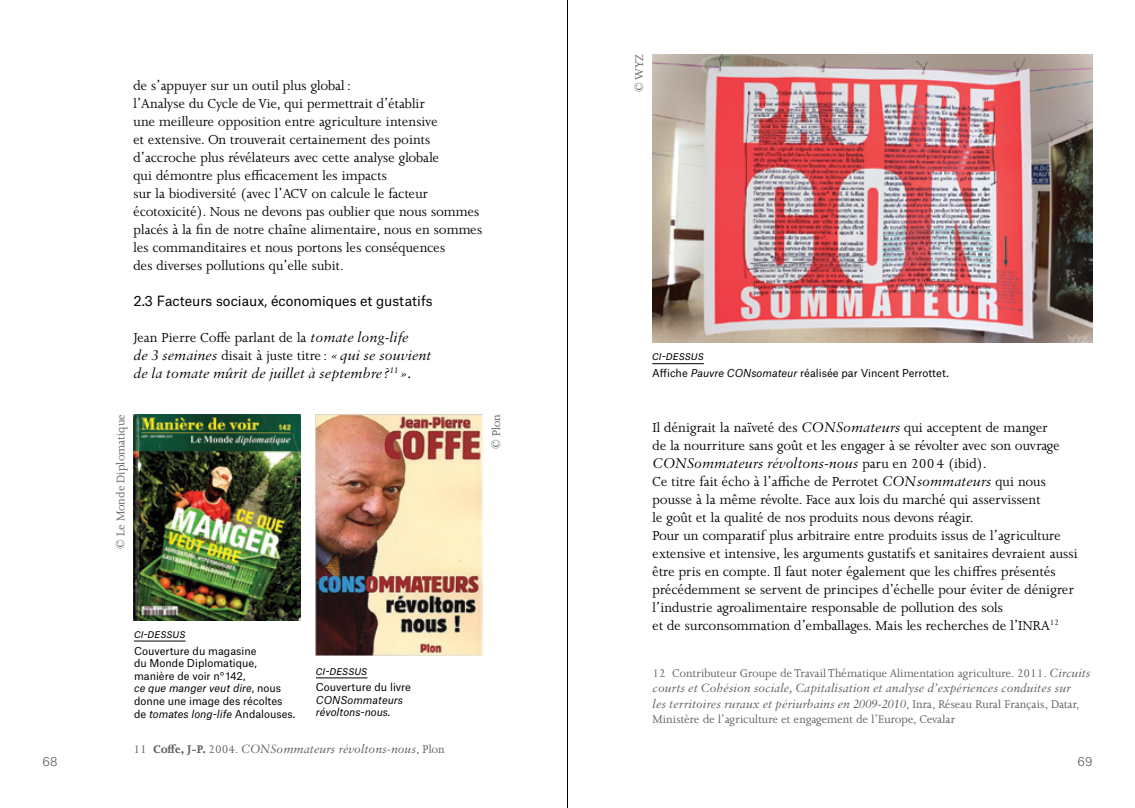
<style>
.page{position:relative;width:1135px;height:808px;background:#fff}
.page>*{position:absolute;margin:0;border:0;box-sizing:border-box;transform-origin:0 0}
.t1{font:15px/18px "Joanna MT Pro";color:#000}
.t2{font:italic 15px/18px "Sabon MT Pro";color:#000}
.t3{font:13.5px "Atlas Grotesk";color:#000}
.t4{font:italic 12.75px/15.3px "Sabon MT Pro";color:#58595b}
.t5{font:12.75px "Joanna MT Pro";color:#58595b}
.t6{font:12.75px "Joanna MT Std";color:#58595b}
.t7{font:300 12px "Atlas Grotesk";color:#58595b}
.t8{font:10.5px/12.6px "Atlas Grotesk";color:#000}
.t9{font:italic 10.5px/12.3px "Atlas Grotesk";color:#000}
.s1{font-family:"Sabon MT Pro";font-style:italic}
.s2{font-family:"Joanna MT Pro";font-style:normal}
.s3{font-family:"Joanna MT Std"}
.s4{font-style:italic}
.s5{font-family:"Joanna MT Pro";font-weight:700;font-style:normal}
</style>
<div class="page">
<img style="left:315px;top:414px;width:167px;height:241px">
<hr style="left:316px;top:678px;width:51px;height:1px;background:#000">
<img style="left:133px;top:414px;width:167px;height:206px">
<hr style="left:134px;top:641px;width:51px;height:1px;background:#000">
<img style="left:652px;top:54px;width:440px;height:288px">
<hr style="left:652px;top:363px;width:51px;height:1px;background:#000">
<hr style="left:567px;top:0;width:1px;height:808px;background:#000">
<p class="t1" style="left:133px;top:76px;width:350px">de s’appuyer sur un outil plus global:<br>l’Analyse du Cycle de Vie, qui permettrait d’établir<br>une meilleure opposition entre agriculture intensive<br>et extensive. On trouverait certainement des points d’accroche plus révélateurs avec cette analyse globale<br>qui démontre plus efficacement les impacts<br>sur la biodiversité (avec l’ACV on calcule le facteur écotoxicité). Nous ne devons pas oublier que nous sommes placés à la fin de notre chaîne alimentaire, nous en sommes les commanditaires et nous portons les conséquences<br>des diverses pollutions qu’elle subit.</p>
<p class="t3" style="left:133px;top:290px;width:300px">2.3 Facteurs sociaux, économiques et gustatifs</p>
<p class="t1" style="left:133px;top:328px;width:276px">Jean Pierre Coffe parlant de la <span class="s1">tomate long-life</span></p>
<p class="t2" style="left:133px;top:346px;width:299px">de 3 semaines <span class="s2">disait à juste titre :</span> «qui se souvient de la tomate mûrit de juillet à septembre ?<sup>11</sup> ».</p>
<p class="t6" style="left:114px;top:549px;width:136px;rotate:-90deg">© Le Monde Diplomatique</p>
<p class="t5" style="left:489px;top:449px;width:37px;rotate:-90deg"><span class="s3">©</span> Plon</p>
<p class="t9" style="left:134px;top:626px;width:53px">ci-dessus</p>
<p class="t8" style="left:134px;top:643px;width:163px">Couverture du magasine<br>du Monde Diplomatique, manière de voir n° 142,<br><span class="s4">ce que manger veut dire</span>, nous donne une image des récoltes de <span class="s4">tomates long-life</span> Andalouses.</p>
<p class="t9" style="left:316px;top:663px;width:53px">ci-dessus</p>
<p class="t8" style="left:316px;top:680px;width:97px">Couverture du livre</p>
<p class="t9" style="left:316px;top:692px;width:89px">CONsommateurs révoltons-nous.</p>
<p class="t6" style="left:632px;top:91px;width:39px;rotate:-90deg">© WYZ</p>
<p class="t8" style="left:652px;top:347px;width:298px;line-height:16.8px"><span class="s4">ci-dessus<br></span>Affiche <span class="s4">Pauvre CONsomateur</span> réalisée par Vincent Perrottet.</p>
<p class="t1" style="left:652px;top:418px;width:409px">Il dénigrait la naïveté des <span class="s1">CONSomateurs</span> qui acceptent de manger de la nourriture sans goût et les engager à se révolter avec son ouvrage</p>
<p class="t2" style="left:652px;top:454px;width:335px">CONSommateurs révoltons-nous <span class="s2">paru en 2004 (ibid).</span></p>
<p class="t1" style="left:652px;top:472px;width:427px">Ce titre fait écho à l’affiche de Perrotet <span class="s1">CONsommateurs</span> qui nous pousse à la même révolte. Face aux lois du marché qui asservissent<br>le goût et la qualité de nos produits nous devons réagir.<br>Pour un comparatif plus arbitraire entre produits issus de l’agriculture extensive et intensive, les arguments gustatifs et sanitaires devraient aussi être pris en compte. Il faut noter également que les chiffres présentés précédemment se servent de principes d’échelle pour éviter de dénigrer l’industrie agroalimentaire responsable de pollution des sols<br>et de surconsommation d’emballages. Mais les recherches de l’INRA<sup>12</sup></p>
<p class="t5" style="left:652px;top:665px;width:439px">12 Contributeur Groupe de Travail Thématique Alimentation agriculture. 2011. <span class="s1">Circuits</span></p>
<p class="t4" style="left:652px;top:680px;width:428px">courts et Cohésion sociale, Capitalisation et analyse d’expériences conduites sur les territoires ruraux et périurbains en 2009-2010<span class="s2">, Inra, Réseau Rural Français, Datar,</span></p>
<p class="t5" style="left:652px;top:711px;width:304px">Ministère de l’agriculture et engagement de l’Europe, Cevalar</p>
<p class="t4" style="left:133px;top:741px;width:313px"><span class="s2">11</span> <span class="s5">Coffe, J-P.</span> <span class="s2">2004.</span> CONsommateurs révoltons-nous<span class="s2">, Plon</span></p>
<p class="t7" style="left:43px;top:752px;width:16px">68</p>
<p class="t7" style="left:1077px;top:752px;width:16px">69</p>
</div>
